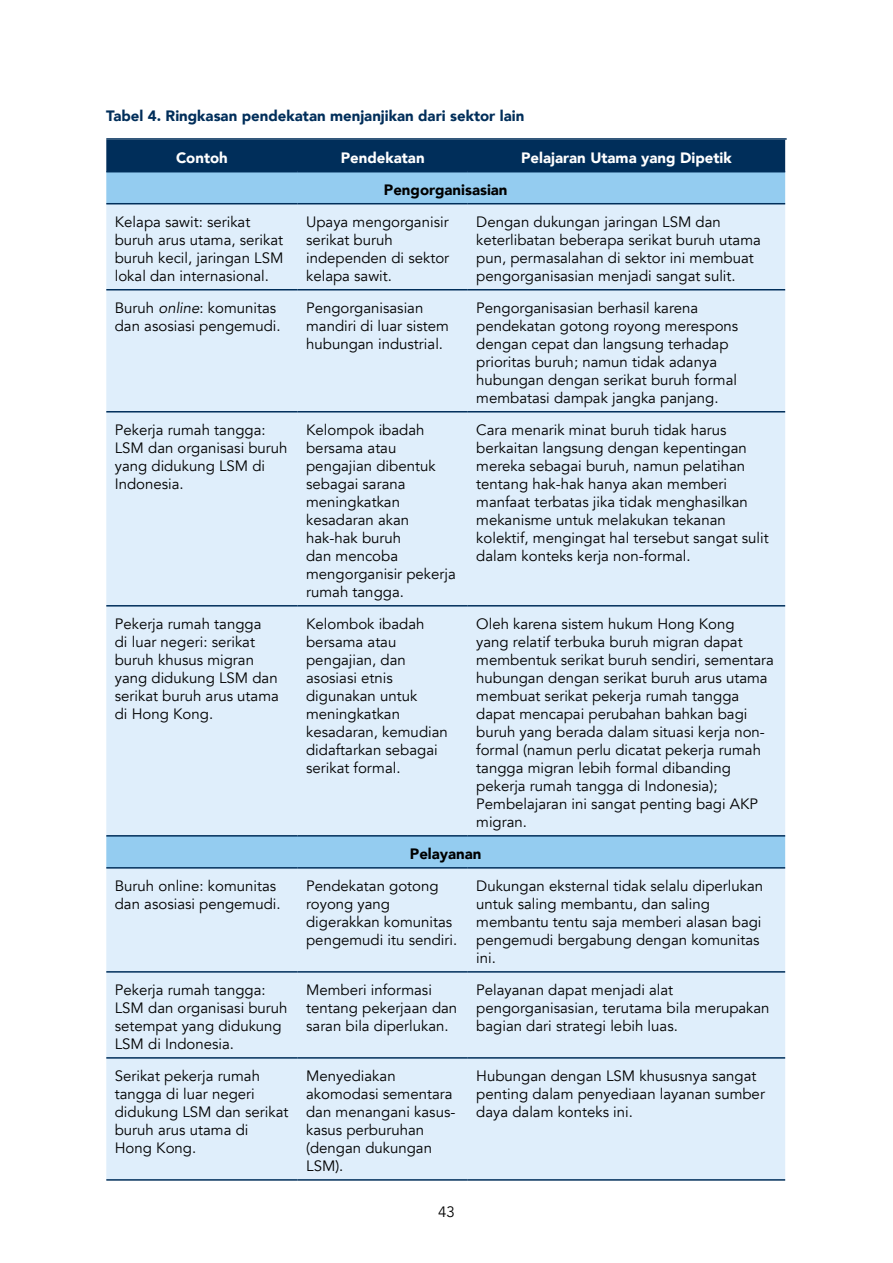
<style>
.page{position:relative;width:893px;height:1263px;background:#fff}
.page>*{position:absolute;margin:0;border:0;box-sizing:border-box;transform-origin:0 0}
.t1{font:15px/18px "Avenir";color:#000}
.t2{font:900 15px "Avenir";color:#002e5a}
.t3{font:900 15px "Avenir";color:#fff}
.t4{font:900 15px "Avenir";color:#000}
.s1{font-style:italic}
</style>
<div class="page">
<div style="left:106px;top:140px;width:679px;height:31px;background:#002e5a"></div>
<div style="left:106px;top:172px;width:679px;height:31px;background:#94ccf0"></div>
<div style="left:106px;top:204px;width:679px;height:975px;background:#dfeefb"></div>
<hr style="left:106px;top:171px;width:192px;height:1px;background:#002e5a">
<hr style="left:298px;top:171px;width:170px;height:1px;background:#002e5a">
<hr style="left:468px;top:171px;width:317px;height:1px;background:#002e5a">
<hr style="left:106px;top:203px;width:192px;height:1px;background:#002e5a">
<hr style="left:298px;top:203px;width:170px;height:1px;background:#002e5a">
<hr style="left:468px;top:203px;width:317px;height:1px;background:#002e5a">
<hr style="left:106px;top:289px;width:192px;height:1px;background:#002e5a">
<hr style="left:298px;top:289px;width:170px;height:1px;background:#002e5a">
<hr style="left:468px;top:289px;width:317px;height:1px;background:#002e5a">
<hr style="left:106px;top:411px;width:192px;height:1px;background:#002e5a">
<hr style="left:298px;top:411px;width:170px;height:1px;background:#002e5a">
<hr style="left:468px;top:411px;width:317px;height:1px;background:#002e5a">
<hr style="left:106px;top:605px;width:192px;height:1px;background:#002e5a">
<hr style="left:298px;top:605px;width:170px;height:1px;background:#002e5a">
<hr style="left:468px;top:605px;width:317px;height:1px;background:#002e5a">
<hr style="left:106px;top:835px;width:192px;height:1px;background:#002e5a">
<hr style="left:298px;top:835px;width:170px;height:1px;background:#002e5a">
<hr style="left:468px;top:835px;width:317px;height:1px;background:#002e5a">
<hr style="left:106px;top:867px;width:192px;height:1px;background:#002e5a">
<hr style="left:298px;top:867px;width:170px;height:1px;background:#002e5a">
<hr style="left:468px;top:867px;width:317px;height:1px;background:#002e5a">
<hr style="left:106px;top:971px;width:192px;height:2px;background:#002e5a">
<hr style="left:298px;top:971px;width:170px;height:2px;background:#002e5a">
<hr style="left:468px;top:971px;width:317px;height:2px;background:#002e5a">
<hr style="left:106px;top:1057px;width:192px;height:2px;background:#002e5a">
<hr style="left:298px;top:1057px;width:170px;height:2px;background:#002e5a">
<hr style="left:468px;top:1057px;width:317px;height:2px;background:#002e5a">
<hr style="left:106px;top:1179px;width:192px;height:2px;background:#002e5a">
<hr style="left:298px;top:1179px;width:170px;height:2px;background:#002e5a">
<hr style="left:468px;top:1179px;width:317px;height:2px;background:#002e5a">
<hr style="left:106px;top:138px;width:681px;height:2px;background:#002e5a">
<p class="t2" style="left:106px;top:103px;width:419px">Tabel 4. Ringkasan pendekatan menjanjikan dari sektor lain</p>
<p class="t3" style="left:176px;top:145px;width:53px">Contoh</p>
<p class="t3" style="left:341px;top:145px;width:85px">Pendekatan</p>
<p class="t3" style="left:521px;top:145px;width:212px">Pelajaran Utama yang Dipetik</p>
<p class="t4" style="left:384px;top:177px;width:125px">Pengorganisasian</p>
<p class="t1" style="left:115px;top:213px;width:170px">Kelapa sawit: serikat buruh arus utama, serikat buruh kecil, jaringan LSM lokal dan internasional.</p>
<p class="t1" style="left:306px;top:213px;width:145px">Upaya mengorganisir serikat buruh independen di sektor kelapa sawit.</p>
<p class="t1" style="left:476px;top:213px;width:286px">Dengan dukungan jaringan LSM dan keterlibatan beberapa serikat buruh utama pun, permasalahan di sektor ini membuat pengorganisasian menjadi sangat sulit.</p>
<p class="t1" style="left:115px;top:299px;width:167px">Buruh <span class="s1">online</span>: komunitas dan asosiasi pengemudi.</p>
<p class="t1" style="left:306px;top:299px;width:144px">Pengorganisasian mandiri di luar sistem hubungan industrial.</p>
<p class="t1" style="left:476px;top:299px;width:264px">Pengorganisasian berhasil karena pendekatan gotong royong merespons dengan cepat dan langsung terhadap prioritas buruh; namun tidak adanya hubungan dengan serikat buruh formal membatasi dampak jangka panjang.</p>
<p class="t1" style="left:115px;top:421px;width:174px">Pekerja rumah tangga:<br>LSM dan organisasi buruh yang didukung LSM di<br>Indonesia.</p>
<p class="t1" style="left:306px;top:421px;width:151px">Kelompok ibadah bersama atau pengajian dibentuk sebagai sarana meningkatkan kesadaran akan hak-hak buruh<br>dan mencoba mengorganisir pekerja rumah tangga.</p>
<p class="t1" style="left:476px;top:421px;width:294px">Cara menarik minat buruh tidak harus berkaitan langsung dengan kepentingan mereka sebagai buruh, namun pelatihan tentang hak-hak hanya akan memberi manfaat terbatas jika tidak menghasilkan mekanisme untuk melakukan tekanan kolektif, mengingat hal tersebut sangat sulit dalam konteks kerja non-formal.</p>
<p class="t1" style="left:115px;top:615px;width:166px">Pekerja rumah tangga<br>di luar negeri: serikat buruh khusus migran yang didukung LSM dan serikat buruh arus utama di Hong Kong.</p>
<p class="t1" style="left:306px;top:615px;width:143px">Kelombok ibadah bersama atau pengajian, dan asosiasi etnis digunakan untuk meningkatkan kesadaran, kemudian didaftarkan sebagai serikat formal.</p>
<p class="t1" style="left:476px;top:615px;width:299px">Oleh karena sistem hukum Hong Kong<br>yang relatif terbuka buruh migran dapat membentuk serikat buruh sendiri, sementara hubungan dengan serikat buruh arus utama membuat serikat pekerja rumah tangga dapat mencapai perubahan bahkan bagi buruh yang berada dalam situasi kerja non&shy;formal (namun perlu dicatat pekerja rumah tangga migran lebih formal dibanding pekerja rumah tangga di Indonesia); Pembelajaran ini sangat penting bagi AKP migran.</p>
<p class="t4" style="left:410px;top:841px;width:73px">Pelayanan</p>
<p class="t1" style="left:115px;top:877px;width:167px">Buruh online: komunitas dan asosiasi pengemudi.</p>
<p class="t1" style="left:306px;top:877px;width:153px">Pendekatan gotong royong yang digerakkan komunitas pengemudi itu sendiri.</p>
<p class="t1" style="left:476px;top:877px;width:288px">Dukungan eksternal tidak selalu diperlukan untuk saling membantu, dan saling membantu tentu saja memberi alasan bagi pengemudi bergabung dengan komunitas ini.</p>
<p class="t1" style="left:115px;top:981px;width:174px">Pekerja rumah tangga:<br>LSM dan organisasi buruh setempat yang didukung<br>LSM di Indonesia.</p>
<p class="t1" style="left:306px;top:981px;width:153px">Memberi informasi tentang pekerjaan dan saran bila diperlukan.</p>
<p class="t1" style="left:476px;top:981px;width:295px">Pelayanan dapat menjadi alat pengorganisasian, terutama bila merupakan bagian dari strategi lebih luas.</p>
<p class="t1" style="left:115px;top:1067px;width:175px">Serikat pekerja rumah tangga di luar negeri didukung LSM dan serikat buruh arus utama di<br>Hong Kong.</p>
<p class="t1" style="left:306px;top:1067px;width:151px">Menyediakan akomodasi sementara dan menangani kasus&shy;kasus perburuhan (dengan dukungan<br>LSM).</p>
<p class="t1" style="left:476px;top:1067px;width:290px">Hubungan dengan LSM khususnya sangat penting dalam penyediaan layanan sumber daya dalam konteks ini.</p>
<p class="t1" style="left:438px;top:1203px;width:18px">43</p>
</div>
